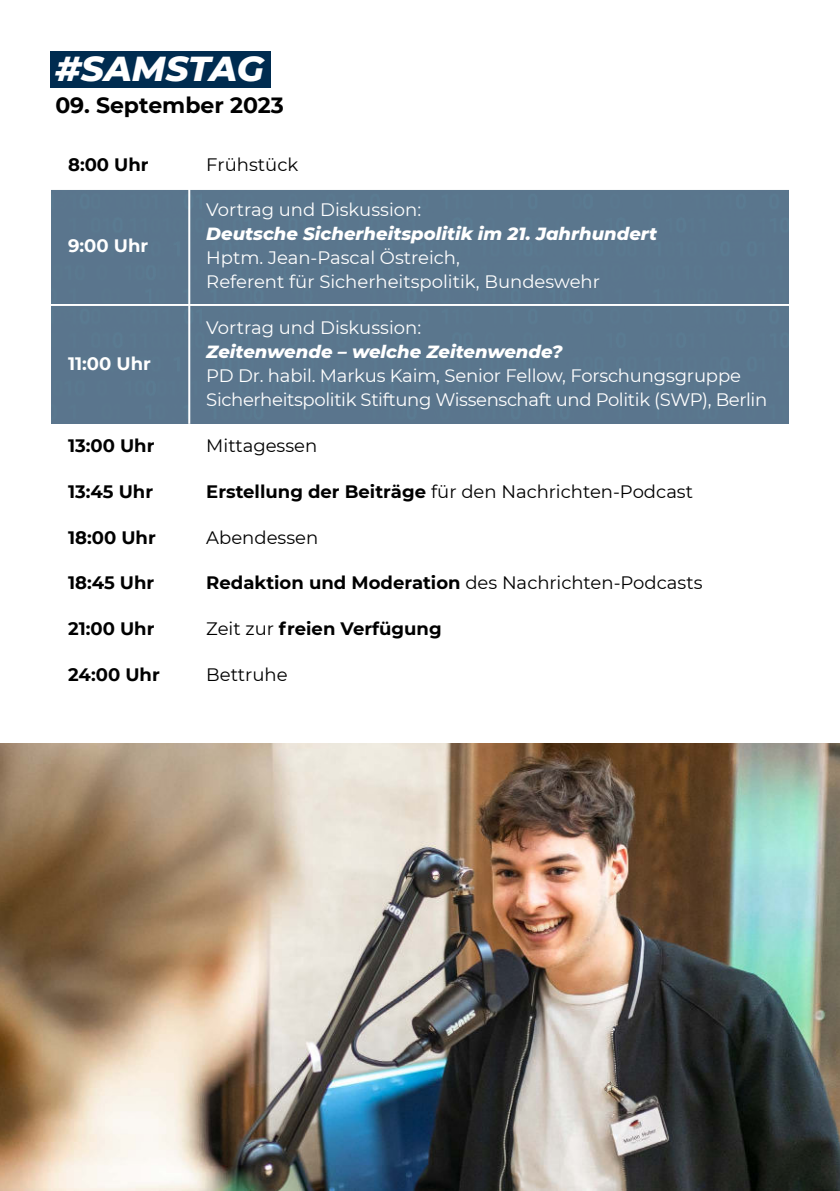
<style>
.page{position:relative;width:840px;height:1191px;background:#fff}
.page>*{position:absolute;margin:0;border:0;box-sizing:border-box;transform-origin:0 0}
.t1{font:italic 800 35.4px "Montserrat";letter-spacing:-.005em;color:#fff}
.t2{font:700 22px "Montserrat";color:#000}
.t3{font:18px/24px "Montserrat";letter-spacing:-.01em;color:#fff}
.t4{font:18px "Montserrat";color:#000}
.t5{font:700 18px "Montserrat";color:#000}
.t6{font:italic 800 18px "Montserrat";color:#fff}
.t7{font:700 18px "Montserrat";color:#fff}
.s1{font-weight:700}
.s2{font-weight:400}
</style>
<div class="page">
<div style="left:51px;top:190px;width:737px;height:113px;background:#5a768d"></div>
<div style="left:51px;top:306px;width:737px;height:117px;background:#5a768d"></div>
<hr style="left:188px;top:188px;width:2px;height:117px;background:#fff">
<hr style="left:188px;top:305px;width:2px;height:118px;background:#fff">
<div style="left:51px;top:51px;width:220px;height:36px;background:#002c50"></div>
<img style="left:0;top:743px;width:839px;height:448px">
<h1 class="t1" style="left:55px;top:53px;width:210px">#SAMSTAG</h1>
<p class="t2" style="left:55px;top:96px;width:230px">09. September 2023</p>
<p class="t5" style="left:68px;top:156px;width:82px">8:00 Uhr</p>
<p class="t4" style="left:206px;top:155px;width:93px">Frühstück</p>
<p class="t7" style="left:68px;top:238px;width:82px">9:00 Uhr</p>
<p class="t7" style="left:68px;top:356px;width:84px">11:00 Uhr</p>
<p class="t3" style="left:206px;top:198px;width:216px">Vortrag und Diskussion:</p>
<p class="t6" style="left:206px;top:226px;width:452px">Deutsche Sicherheitspolitik im 21. Jahrhundert</p>
<p class="t3" style="left:206px;top:246px;width:395px">Hptm. Jean-Pascal Östreich,<br>Referent für Sicherheitspolitik, Bundeswehr</p>
<p class="t3" style="left:206px;top:316px;width:216px">Vortrag und Diskussion:</p>
<p class="t6" style="left:206px;top:344px;width:357px">Zeitenwende – welche Zeitenwende?</p>
<p class="t3" style="left:206px;top:364px;width:562px">PD Dr. habil. Markus Kaim, Senior Fellow, Forschungsgruppe<br>Sicherheitspolitik Stiftung Wissenschaft und Politik (SWP), Berlin</p>
<p class="t5" style="left:68px;top:438px;width:88px">13:00 Uhr</p>
<p class="t4" style="left:206px;top:436px;width:112px">Mittagessen</p>
<p class="t5" style="left:68px;top:483px;width:86px">13:45 Uhr</p>
<p class="t4" style="left:206px;top:482px;width:488px"><span class="s1">Erstellung der Beiträge</span> für den Nachrichten-Podcast</p>
<p class="t5" style="left:68px;top:529px;width:89px">18:00 Uhr</p>
<p class="t4" style="left:206px;top:528px;width:113px">Abendessen</p>
<p class="t5" style="left:68px;top:575px;width:88px">18:45 Uhr</p>
<p class="t4" style="left:206px;top:574px;width:497px"><span class="s1">Redaktion und Moderation</span> des Nachrichten-Podcasts</p>
<p class="t5" style="left:68px;top:621px;width:88px">21:00 Uhr</p>
<p class="t5" style="left:206px;top:621px;width:237px"><span class="s2">Zeit zur</span> freien Verfügung</p>
<p class="t5" style="left:68px;top:666px;width:93px">24:00 Uhr</p>
<p class="t4" style="left:206px;top:665px;width:83px">Bettruhe</p>
</div>
